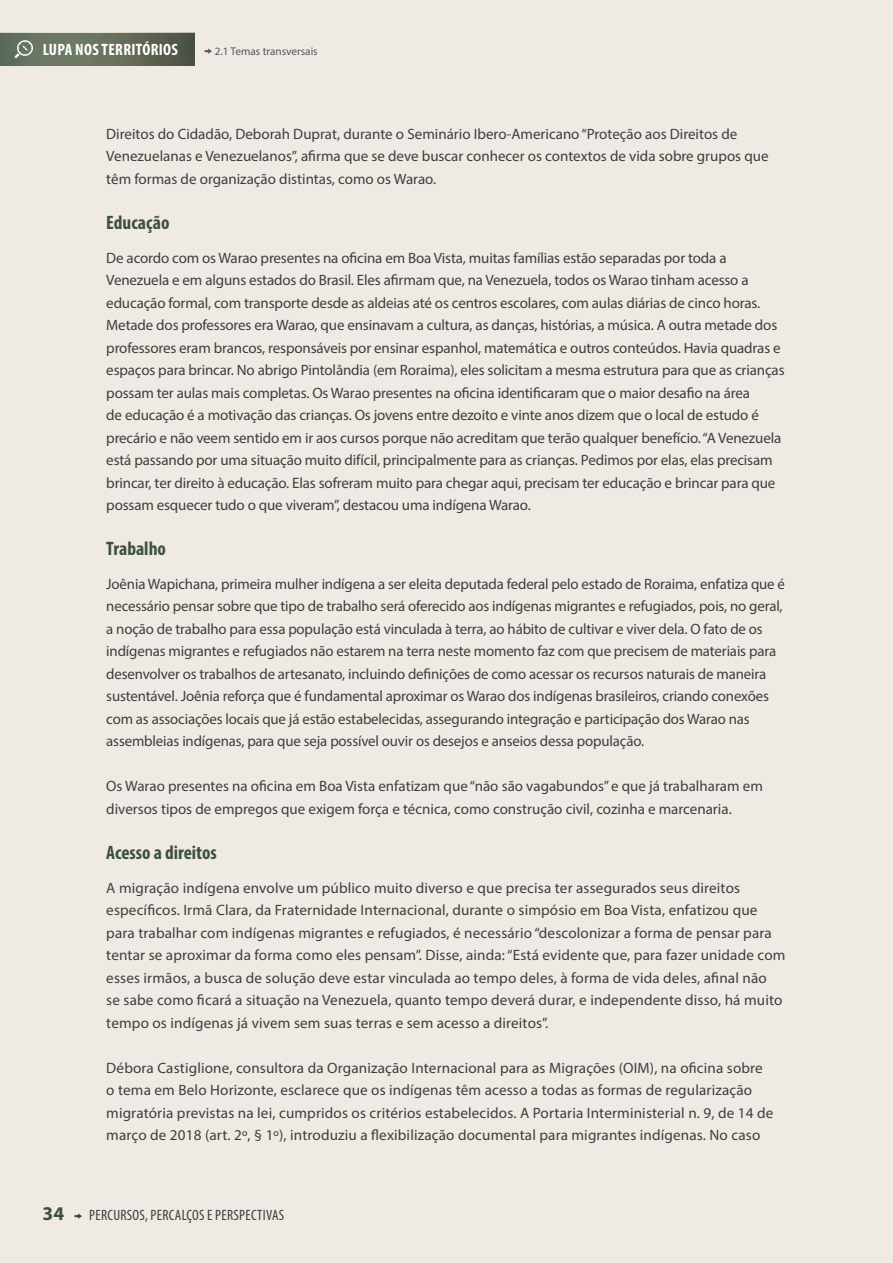
<style>
.page{position:relative;width:893px;height:1263px;background:#f0eae5}
.page>*{position:absolute;margin:0;border:0;box-sizing:border-box;transform-origin:0 0}
.Intertítulo_02{font:700 condensed 19.5px "Myriad Pro";color:#3d503e}
.t1{font:700 condensed 16.5px "Myriad Pro";letter-spacing:.02em;color:#fff}
.Parágrafo_Principal{font:15px/22.5px "Myriad Pro";letter-spacing:-.01em;color:#3e3e3f}
.Parágrafo_Principal-2{font:15px/22.5px "Myriad Pro";letter-spacing:.01em;color:#3e3e3f}
.t2{font:condensed 15px "Myriad Pro";letter-spacing:.02em;color:#3e3e3f}
.t3{font:11.25px "Myriad Pro";color:#57585a}
.s1{font-family:"Proxima Nova";font-weight:700;font-size:13.5px}
.s2{font-weight:700;font-stretch:normal;font-size:19.5px;color:#3d503e}
.s3{font-family:"Proxima Nova";font-stretch:normal;font-size:13.5px}
</style>
<div class="page">
<img style="left:0;top:33px;width:195px;height:33px">
<svg style="left:14px;top:40px;width:19px;height:18px"></svg>
<p class="t1" style="left:43px;top:39px;width:137px">LUPA NOS TERRITÓRIOS</p>
<p class="t3" style="left:204px;top:44px;width:115px"><span class="s1">→</span> 2.1 Temas transversais</p>
<p class="Parágrafo_Principal" style="left:106px;top:122px;width:664px">Direitos do Cidadão, Deborah Duprat, durante o Seminário Ibero-Americano “Proteção aos Direitos de<br>Venezuelanas e Venezuelanos”, afirma que se deve buscar conhecer os contextos de vida sobre grupos que têm formas de organização distintas, como os Warao.</p>
<p class="Intertítulo_02" style="left:106px;top:210px;width:65px">Educação</p>
<p class="Parágrafo_Principal" style="left:106px;top:246px;width:680px">De acordo com os Warao presentes na oficina em Boa Vista, muitas famílias estão separadas por toda a Venezuela e em alguns estados do Brasil. Eles afirmam que, na Venezuela, todos os Warao tinham acesso a educação formal, com transporte desde as aldeias até os centros escolares, com aulas diárias de cinco horas.<br>Metade dos professores era Warao, que ensinavam a cultura, as danças, histórias, a música. A outra metade dos professores eram brancos, responsáveis por ensinar espanhol, matemática e outros conteúdos. Havia quadras e espaços para brincar. No abrigo Pintolândia (em Roraima), eles solicitam a mesma estrutura para que as crianças possam ter aulas mais completas. Os Warao presentes na oficina identificaram que o maior desafio na área<br>de educação é a motivação das crianças. Os jovens entre dezoito e vinte anos dizem que o local de estudo é precário e não veem sentido em ir aos cursos porque não acreditam que terão qualquer benefício. “A Venezuela está passando por uma situação muito difícil, principalmente para as crianças. Pedimos por elas, elas precisam brincar, ter direito à educação. Elas sofreram muito para chegar aqui, precisam ter educação e brincar para que possam esquecer tudo o que viveram”, destacou uma indígena Warao.</p>
<p class="Intertítulo_02" style="left:106px;top:536px;width:61px">Trabalho</p>
<p class="Parágrafo_Principal" style="left:106px;top:572px;width:680px">Joênia Wapichana, primeira mulher indígena a ser eleita deputada federal pelo estado de Roraima, enfatiza que é necessário pensar sobre que tipo de trabalho será oferecido aos indígenas migrantes e refugiados, pois, no geral, a noção de trabalho para essa população está vinculada à terra, ao hábito de cultivar e viver dela. O fato de os indígenas migrantes e refugiados não estarem na terra neste momento faz com que precisem de materiais para desenvolver os trabalhos de artesanato, incluindo definições de como acessar os recursos naturais de maneira sustentável. Joênia reforça que é fundamental aproximar os Warao dos indígenas brasileiros, criando conexões com as associações locais que já estão estabelecidas, assegurando integração e participação dos Warao nas assembleias indígenas, para que seja possível ouvir os desejos e anseios dessa população.</p>
<p class="Parágrafo_Principal" style="left:106px;top:775px;width:658px">Os Warao presentes na oficina em Boa Vista enfatizam que “não são vagabundos” e que já trabalharam em diversos tipos de empregos que exigem força e técnica, como construção civil, cozinha e marcenaria.</p>
<p class="Intertítulo_02" style="left:106px;top:840px;width:112px">Acesso a direitos</p>
<p class="Parágrafo_Principal-2" style="left:106px;top:876px;width:681px">A migração indígena envolve um público muito diverso e que precisa ter assegurados seus direitos específicos. Irmã Clara, da Fraternidade Internacional, durante o simpósio em Boa Vista, enfatizou que para trabalhar com indígenas migrantes e refugiados, é necessário “descolonizar a forma de pensar para tentar se aproximar da forma como eles pensam”. Disse, ainda: “Está evidente que, para fazer unidade com esses irmãos, a busca de solução deve estar vinculada ao tempo deles, à forma de vida deles, afinal não<br>se sabe como ficará a situação na Venezuela, quanto tempo deverá durar, e independente disso, há muito tempo os indígenas já vivem sem suas terras e sem acesso a direitos”.</p>
<p class="Parágrafo_Principal-2" style="left:106px;top:1056px;width:669px">Débora Castiglione, consultora da Organização Internacional para as Migrações (OIM), na oficina sobre o tema em Belo Horizonte, esclarece que os indígenas têm acesso a todas as formas de regularização migratória previstas na lei, cumpridos os critérios estabelecidos. A Portaria Interministerial n. 9, de 14 de março de 2018 (art. 2º, § 1º), introduziu a flexibilização documental para migrantes indígenas. No caso</p>
<p class="t2" style="left:43px;top:1206px;width:243px"><span class="s2">34</span> <span class="s3">→</span> PERCURSOS, PERCALÇOS E PERSPECTIVAS</p>
</div>
